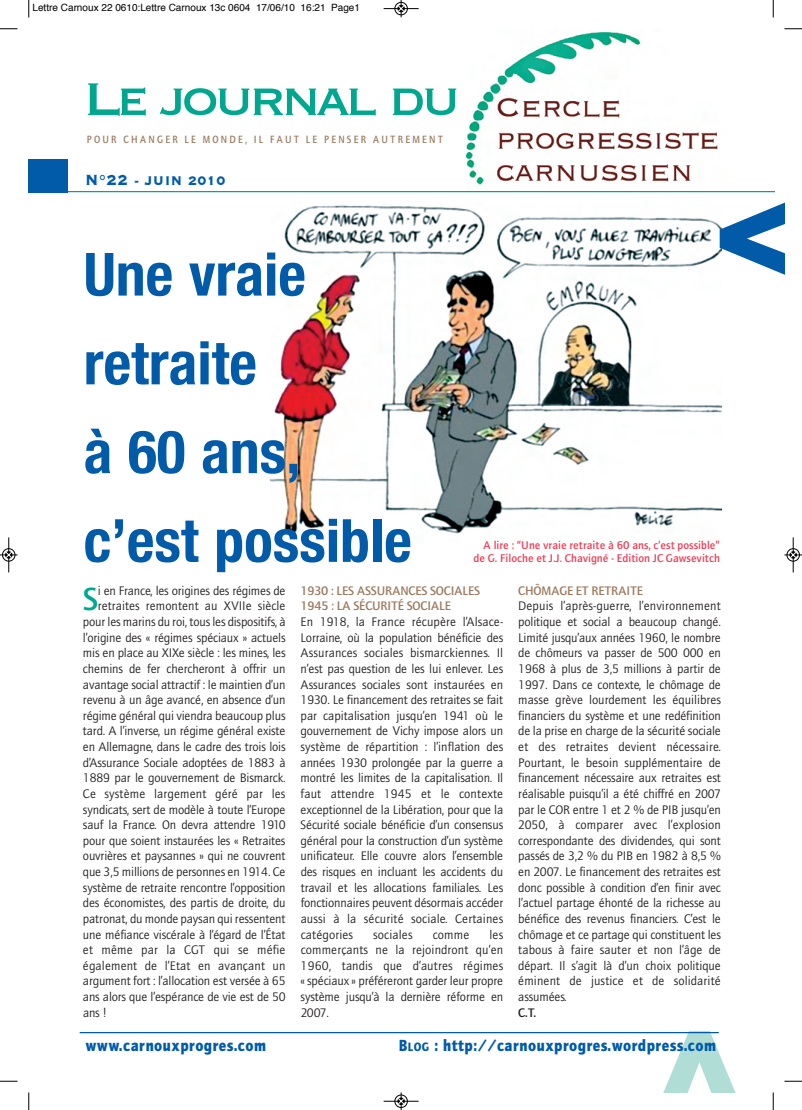
<style>
.page{position:relative;width:802px;height:1110px;background:#fff}
.page>*{position:absolute;margin:0;border:0;box-sizing:border-box;transform-origin:0 0}
.t1{font:900 143.62px "Arial";color:#b0ded6}
.t2{font:900 125px "Arial";color:#015ba9}
.t3{font:60px "Copperplate";letter-spacing:-.08em;color:#00a78f}
.t4{font:700 condensed 59.62px/88.8px "Helvetica Neue";color:#015ba9}
.t5{font:500 32.25px "AT Quay Sans";color:#00a78f}
.t6{font:700 16.38px "Copperplate";letter-spacing:.03em;color:#015ba9;scale:.89 1}
.t7{font:900 16.25px "AT Quay Sans";letter-spacing:.03em;color:#015ba9;scale:.9 1}
.t8{font:12.5px/15.6px "AT Quay Sans";letter-spacing:-.015em;color:#231f20;text-align:justify}
.t9{font:12.5px "AT Quay Sans";letter-spacing:.005em;color:#231f20}
.t10{font:500 12.5px/15.6px "AT Quay Sans";letter-spacing:-.015em;color:#9b7a5f}
.t11{font:500 12.5px "AT Quay Sans";color:#231f20}
.t12{font:500 11.25px/13.5px "AT Quay Sans";color:#ee3d56;text-align:right}
.t13{font:500 10.62px "AT Quay Sans";letter-spacing:.23em;color:#9b7a5f;scale:.9 1}
.t14{font:10px "Helvetica";color:#000}
.s1{font-size:19.12px}
.s2{font-size:15px}
.s3{color:#fff}
.s4{font-size:12.25px}
</style>
<div class="page">
<div style="left:29px;top:159px;width:39px;height:34px;background:#015ba9"></div>
<img style="left:270px;top:205px;width:451px;height:329px">
<hr style="left:80px;top:1032px;width:638px;height:1px;background:#015ba9">
<img style="left:465px;top:32px;width:253px;height:153px">
<hr style="left:68px;top:191px;width:707px;height:1px;background:#00a78f">
<svg style="left:28px;top:0;width:2px;height:18px"></svg>
<svg style="left:0;top:28px;width:18px;height:2px"></svg>
<svg style="left:772px;top:0;width:2px;height:18px"></svg>
<svg style="left:784px;top:28px;width:18px;height:2px"></svg>
<svg style="left:28px;top:1092px;width:2px;height:18px"></svg>
<svg style="left:0;top:1081px;width:18px;height:1px"></svg>
<svg style="left:772px;top:1092px;width:2px;height:18px"></svg>
<svg style="left:784px;top:1081px;width:18px;height:1px"></svg>
<div style="left:394px;top:2px;width:14px;height:13px;border:1px solid #fff;border-radius:50%"></div>
<hr style="left:383px;top:8px;width:35px;height:1px;background:#000">
<div style="left:395px;top:2px;width:12px;height:13px;border:1px solid #000;border-radius:50%"></div>
<svg style="left:398px;top:0;width:6px;height:17px"></svg>
<div style="left:394px;top:1094px;width:14px;height:14px;border:1px solid #fff;border-radius:50%"></div>
<hr style="left:383px;top:1101px;width:35px;height:1px;background:#000">
<div style="left:395px;top:1095px;width:12px;height:13px;border:1px solid #000;border-radius:50%"></div>
<svg style="left:398px;top:1092px;width:6px;height:18px"></svg>
<div style="left:2px;top:548px;width:13px;height:14px;border:1px solid #fff;border-radius:50%"></div>
<hr style="left:9px;top:537px;width:1px;height:35px;background:#000">
<div style="left:2px;top:548px;width:13px;height:13px;border:1px solid #000;border-radius:50%"></div>
<svg style="left:0;top:552px;width:18px;height:6px"></svg>
<div style="left:786px;top:548px;width:13px;height:14px;border:1px solid #fff;border-radius:50%"></div>
<hr style="left:793px;top:537px;width:1px;height:35px;background:#000">
<div style="left:786px;top:548px;width:13px;height:13px;border:1px solid #000;border-radius:50%"></div>
<svg style="left:784px;top:552px;width:18px;height:6px"></svg>
<p class="t14" style="left:32px;top:4px;width:329px">Lettre Carnoux 22 0610:Lettre Carnoux 13c 0604 17/06/10 16:21 Page1</p>
<h3 class="t3" style="left:84px;top:69px;width:378px">Le journal du</h3>
<p class="t13" style="left:87px;top:135px;width:397px">POUR CHANGER LE MONDE, IL FAUT LE PENSER AUTREMENT</p>
<h3 class="t6" style="left:85px;top:172px;width:159px"><span class="s1">N°22</span> <span class="s2">-</span> JUIN 2010</h3>
<h3 class="t4" style="left:84px;top:229px;width:330px">Une vraie retraite<br>à 60 ans, c’est possible</h3>
<h2 class="t2" style="left:795px;top:331px;width:84px;rotate:-180deg">&gt;</h2>
<p class="t12" style="left:473px;top:539px;width:248px">A lire : “Une vraie retraite à 60 ans, c’est possible” de G. Filoche et J.J. Chavigné - Edition JC Gawsevitch</p>
<h3 class="t5" style="left:83px;top:587px;width:17px">S</h3>
<p class="t8" style="left:98px;top:584px;width:189px">i en France, les origines des régimes de</p>
<p class="t8" style="left:98px;top:599px;width:189px">retraites remontent au XVIIe siècle</p>
<p class="t8" style="left:83px;top:615px;width:204px">pour les marins du roi, tous les dispositifs, à</p>
<p class="t8" style="left:83px;top:631px;width:204px">l’origine des « régimes spéciaux » actuels</p>
<p class="t8" style="left:83px;top:646px;width:204px">mis en place au XIXe siècle : les mines, les</p>
<p class="t8" style="left:83px;top:662px;width:204px">chemins de fer chercheront à offrir un</p>
<p class="t8" style="left:83px;top:677px;width:204px">avantage social attractif : le maintien d’un</p>
<p class="t8" style="left:83px;top:693px;width:204px">revenu à un âge avancé, en absence d’un</p>
<p class="t8" style="left:83px;top:709px;width:204px">régime général qui viendra beaucoup plus</p>
<p class="t8" style="left:83px;top:724px;width:204px">tard. A l’inverse, un régime général existe</p>
<p class="t8" style="left:83px;top:740px;width:204px">en Allemagne, dans le cadre des trois lois</p>
<p class="t8" style="left:83px;top:756px;width:204px">d’Assurance Sociale adoptées de 1883 à</p>
<p class="t8" style="left:83px;top:771px;width:204px">1889 par le gouvernement de Bismarck.</p>
<p class="t9" style="left:83px;top:789px;width:204px">Ce système largement géré par les</p>
<p class="t8" style="left:83px;top:802px;width:204px">syndicats, sert de modèle à toute l’Europe</p>
<p class="t8" style="left:83px;top:818px;width:204px">sauf la France. On devra attendre 1910</p>
<p class="t8" style="left:83px;top:834px;width:204px">pour que soient instaurées les « Retraites</p>
<p class="t8" style="left:83px;top:849px;width:204px">ouvrières et paysannes » qui ne couvrent</p>
<p class="t8" style="left:83px;top:865px;width:204px">que 3,5 millions de personnes en 1914. Ce</p>
<p class="t8" style="left:83px;top:881px;width:204px">système de retraite rencontre l’opposition</p>
<p class="t8" style="left:83px;top:896px;width:204px">des économistes, des partis de droite, du</p>
<p class="t8" style="left:83px;top:912px;width:204px">patronat, du monde paysan qui ressentent</p>
<p class="t8" style="left:83px;top:927px;width:204px">une méfiance viscérale à l’égard de l’État</p>
<p class="t9" style="left:83px;top:945px;width:204px">et même par la CGT qui se méfie</p>
<p class="t9" style="left:83px;top:961px;width:204px">également de l’Etat en avançant un</p>
<p class="t8" style="left:83px;top:974px;width:204px">argument fort : l’allocation est versée à 65</p>
<p class="t8" style="left:83px;top:990px;width:204px">ans alors que l’espérance de vie est de 50</p>
<p class="t8" style="left:83px;top:1006px;width:25px">ans !</p>
<p class="t10" style="left:301px;top:584px;width:181px">1930 : LES ASSURANCES SOCIALES<br>1945 : LA SÉCURITÉ SOCIALE</p>
<p class="t8" style="left:301px;top:615px;width:204px">En 1918, la France récupère l’Alsace-Lorraine, où la population bénéficie des Assurances sociales bismarckiennes. Il n’est pas question de les lui enlever. Les Assurances sociales sont instaurées en 1930. Le financement des retraites se fait par capitalisation jusqu’en 1941 où le gouvernement de Vichy impose alors un système de répartition : l’inflation des années 1930 prolongée par la guerre a montré les limites de la capitalisation. Il faut attendre 1945 et le contexte exceptionnel de la Libération, pour que la Sécurité sociale bénéficie d’un consensus général pour la construction d’un système unificateur. Elle couvre alors l’ensemble des risques en incluant les accidents du travail et les allocations familiales. Les fonctionnaires peuvent désormais accéder aussi à la sécurité sociale. Certaines catégories</p>
<p class="t8" style="left:301px;top:927px;width:204px;text-indent:189px">les commerçants ne la rejoindront qu’en 1960, tandis que d’autres régimes «<span class="s3">.</span>spéciaux » préféreront garder leur propre système jusqu’à la dernière réforme en 2007.</p>
<p class="t9" style="left:373px;top:929px;width:41px">sociales</p>
<p class="t8" style="left:433px;top:927px;width:38px">comme</p>
<p class="t10" style="left:518px;top:584px;width:126px">CHÔMAGE ET RETRAITE</p>
<p class="t8" style="left:518px;top:599px;width:204px">Depuis l’après-guerre, l’environnement politique et social a beaucoup changé.<br>Limité jusqu’aux années 1960, le nombre de chômeurs va passer de 500 000 en 1968 à plus de 3,5 millions à partir de 1997. Dans ce contexte, le chômage de masse grève lourdement les équilibres financiers du système et une redéfinition de la prise en charge de la sécurité sociale et des retraites devient nécessaire.<br>Pourtant, le besoin supplémentaire de financement nécessaire aux retraites est réalisable puisqu’il a été chiffré en 2007 par le COR entre 1 et 2 % de PIB jusqu’en 2050, à comparer avec l’explosion correspondante des dividendes, qui sont passés de 3,2 % du PIB en 1982 à 8,5 % en 2007. Le financement des retraites est donc possible à condition d’en finir avec l’actuel partage éhonté de la richesse au bénéfice des revenus financiers. C’est le chômage et ce partage qui constituent les tabous à faire sauter et non l’âge de départ. Il s’agit là d’un choix politique éminent de justice et de solidarité assumées.</p>
<p class="t11" style="left:518px;top:1007px;width:19px">C.T.</p>
<h1 class="t1" style="left:592px;top:1118px;width:96px;rotate:-90deg">&gt;</h1>
<h3 class="t7" style="left:85px;top:1039px;width:202px">www.carnouxprogres.com</h3>
<h3 class="t7" style="left:398px;top:1039px;width:354px">B<span class="s4">LOG</span> : http://carnouxprogres.wordpress.com</h3>
</div>
